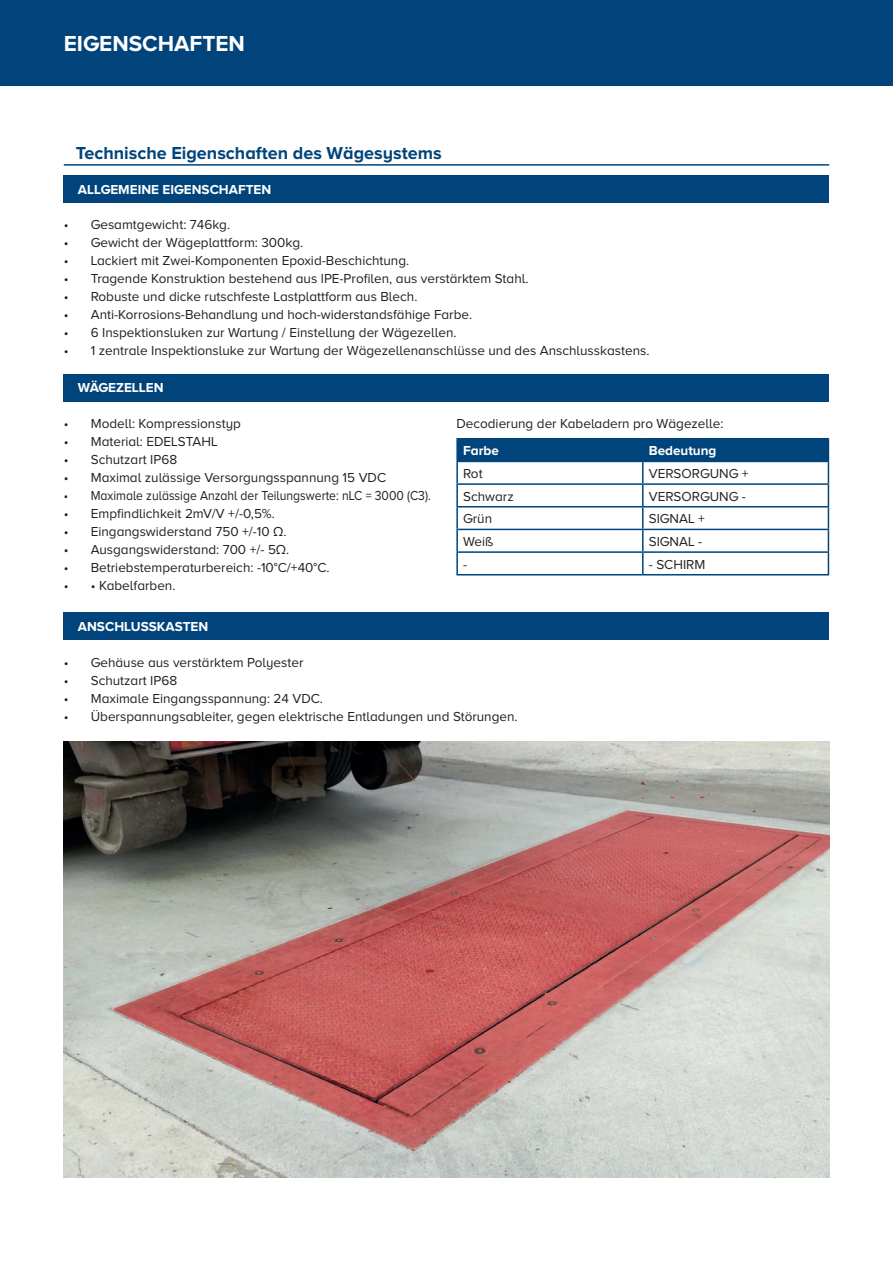
<style>
.page{position:relative;width:893px;height:1263px;background:#fff}
.page>*{position:absolute;margin:0;border:0;box-sizing:border-box;transform-origin:0 0}
.t1{font:700 22.5px "Proxima Nova A";color:#fff}
.t2{font:700 18px "Proxima Nova A";color:#00447b}
.t3{font:13.5px "Proxima Nova A";color:#231f20}
.t4{font:700 13.5px "Proxima Nova A";color:#fff}
.t5{font:13.5px "Proxima Nova A";color:#231f20;scale:.9 1}
</style>
<div class="page">
<div style="left:0;top:0;width:893px;height:85px;background:#00447b"></div>
<div style="left:64px;top:175px;width:765px;height:27px;background:#00447b"></div>
<div style="left:64px;top:374px;width:765px;height:27px;background:#00447b"></div>
<div style="left:64px;top:613px;width:765px;height:27px;background:#00447b"></div>
<img style="left:64px;top:742px;width:765px;height:436px">
<hr style="left:456px;top:438px;width:187px;height:1px;background:#00447b">
<hr style="left:456px;top:439px;width:2px;height:22px;background:#00447b">
<hr style="left:643px;top:438px;width:186px;height:1px;background:#00447b">
<hr style="left:456px;top:461px;width:187px;height:1px;background:#00447b">
<hr style="left:456px;top:462px;width:2px;height:21px;background:#00447b">
<hr style="left:456px;top:483px;width:187px;height:2px;background:#00447b">
<hr style="left:456px;top:485px;width:2px;height:21px;background:#00447b">
<hr style="left:456px;top:506px;width:187px;height:1px;background:#00447b">
<hr style="left:456px;top:507px;width:2px;height:22px;background:#00447b">
<hr style="left:456px;top:529px;width:187px;height:1px;background:#00447b">
<hr style="left:456px;top:530px;width:2px;height:21px;background:#00447b">
<hr style="left:456px;top:551px;width:187px;height:2px;background:#00447b">
<hr style="left:456px;top:553px;width:2px;height:21px;background:#00447b">
<hr style="left:456px;top:574px;width:187px;height:1px;background:#00447b">
<hr style="left:643px;top:574px;width:186px;height:1px;background:#00447b">
<svg style="left:457px;top:439px;width:372px;height:135px"></svg>
<hr style="left:64px;top:164px;width:765px;height:2px;background:#00447b">
<h1 class="t1" style="left:64px;top:31px;width:183px">EIGENSCHAFTEN</h1>
<h2 class="t2" style="left:76px;top:143px;width:367px">Technische Eigenschaften des Wägesystems</h2>
<p class="t4" style="left:78px;top:182px;width:195px">ALLGEMEINE EIGENSCHAFTEN</p>
<p class="t3" style="left:64px;top:217px;width:168px">• Gesamtgewicht: 746kg.</p>
<p class="t3" style="left:64px;top:235px;width:241px">• Gewicht der Wägeplattform: 300kg.</p>
<p class="t3" style="left:64px;top:253px;width:347px">• Lackiert mit Zwei-Komponenten Epoxid-Beschichtung.</p>
<p class="t3" style="left:64px;top:271px;width:466px">• Tragende Konstruktion bestehend aus IPE-Profilen, aus verstärktem Stahl.</p>
<p class="t3" style="left:64px;top:289px;width:355px">• Robuste und dicke rutschfeste Lastplattform aus Blech.</p>
<p class="t3" style="left:64px;top:307px;width:410px">• Anti-Korrosions-Behandlung und hoch-widerstandsfähige Farbe.</p>
<p class="t3" style="left:64px;top:325px;width:394px">• 6 Inspektionsluken zur Wartung / Einstellung der Wägezellen.</p>
<p class="t3" style="left:64px;top:343px;width:587px">• 1 zentrale Inspektionsluke zur Wartung der Wägezellenanschlüsse und des Anschlusskastens.</p>
<p class="t4" style="left:78px;top:380px;width:87px">WÄGEZELLEN</p>
<p class="t3" style="left:64px;top:416px;width:179px">• Modell: Kompressionstyp</p>
<p class="t3" style="left:64px;top:434px;width:155px">• Material: EDELSTAHL</p>
<p class="t3" style="left:64px;top:452px;width:115px">• Schutzart IP68</p>
<p class="t3" style="left:64px;top:470px;width:324px">• Maximal zulässige Versorgungsspannung 15 VDC</p>
<p class="t5" style="left:64px;top:488px;width:409px">• Maximale zulässige Anzahl der Teilungswerte: nLC = 3000 (C3).</p>
<p class="t3" style="left:64px;top:506px;width:213px">• Empfindlichkeit 2mV/V +/-0,5%.</p>
<p class="t3" style="left:64px;top:524px;width:224px">• Eingangswiderstand 750 +/-10 Ω.</p>
<p class="t3" style="left:64px;top:542px;width:227px">• Ausgangswiderstand: 700 +/- 5Ω.</p>
<p class="t3" style="left:64px;top:560px;width:267px">• Betriebstemperaturbereich: -10°C/+40°C.</p>
<p class="t3" style="left:64px;top:578px;width:113px">• • Kabelfarben.</p>
<p class="t4" style="left:78px;top:619px;width:132px">ANSCHLUSSKASTEN</p>
<p class="t3" style="left:456px;top:416px;width:269px">Decodierung der Kabeladern pro Wägezelle:</p>
<p class="t4" style="left:463px;top:443px;width:37px">Farbe</p>
<p class="t4" style="left:649px;top:443px;width:69px">Bedeutung</p>
<p class="t3" style="left:463px;top:466px;width:21px">Rot</p>
<p class="t3" style="left:649px;top:466px;width:101px">VERSORGUNG +</p>
<p class="t3" style="left:463px;top:489px;width:52px">Schwarz</p>
<p class="t3" style="left:649px;top:489px;width:99px">VERSORGUNG -</p>
<p class="t3" style="left:463px;top:511px;width:30px">Grün</p>
<p class="t3" style="left:649px;top:511px;width:58px">SIGNAL +</p>
<p class="t3" style="left:463px;top:534px;width:32px">Weiß</p>
<p class="t3" style="left:649px;top:534px;width:55px">SIGNAL -</p>
<p class="t3" style="left:463px;top:557px;width:6px">-</p>
<p class="t3" style="left:649px;top:557px;width:58px">- SCHIRM</p>
<p class="t3" style="left:64px;top:655px;width:241px">• Gehäuse aus verstärktem Polyester</p>
<p class="t3" style="left:64px;top:673px;width:115px">• Schutzart IP68</p>
<p class="t3" style="left:64px;top:691px;width:261px">• Maximale Eingangsspannung: 24 VDC.</p>
<p class="t3" style="left:64px;top:709px;width:455px">• Überspannungsableiter, gegen elektrische Entladungen und Störungen.</p>
</div>
